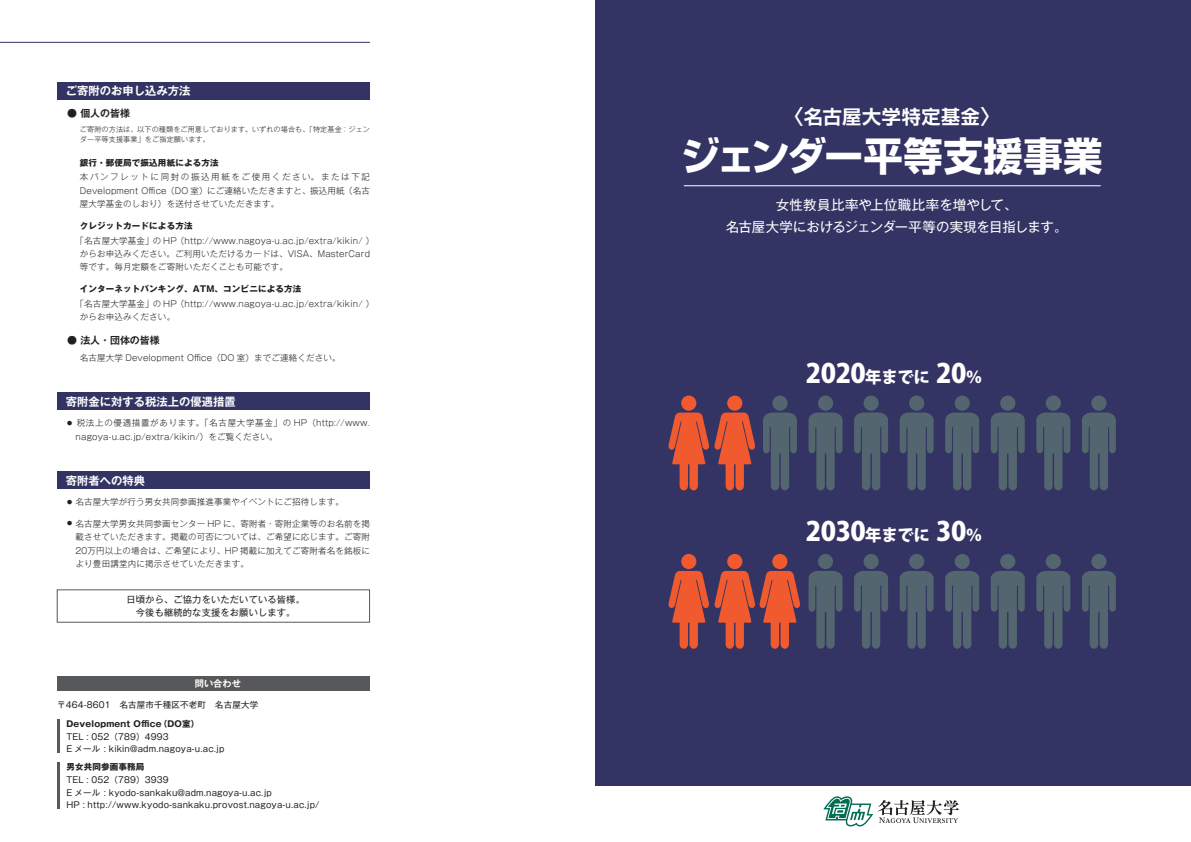
<style>
.page{position:relative;width:1191px;height:842px;background:#fff}
.page>*{position:absolute;margin:0;border:0;box-sizing:border-box;transform-origin:0 0}
.t1{font:700 39.3px "Shin Go Pro";letter-spacing:.01em;color:#fff}
.t2{font:800 26.5px "Koz Go Pro";letter-spacing:-.02em;color:#fff}
.t3{font:700 19px "Shin Go Pro De";letter-spacing:.035em;color:#fff}
.t4{font:13.4px/22.1px "Gothic MB101 Pro";color:#fff;text-align:center}
.t5{font:700 11.3px "Gothic MB101 Pro De";color:#fff}
.t6{font:700 9.9px "Gothic MB101 Pro De";color:#231f20}
.t7{font:9.2px/12.8px "Gothic MB101 Pro";letter-spacing:.02em;color:#231f20;text-align:center}
.t8{font:700 9.2px "Gothic MB101 Pro De";color:#fff}
.t9{font:300 8.5px/13.5px "Gothic MB101 Pro";letter-spacing:.02em;color:#231f20}
.t10{font:8.5px/12.1px "Gothic MB101 Pro";letter-spacing:.02em;color:#231f20}
.t11{font:700 8.5px "Gothic MB101 Pro";letter-spacing:.02em;color:#231f20}
.t12{font:300 7.1px/10.6px "Gothic MB101 Pro";letter-spacing:.02em;color:#231f20}
.s1{font-family:"Shin Go Pro";font-weight:500;font-size:20px}
.s2{font-size:16.4px}
</style>
<div class="page">
<div style="left:595px;top:0;width:596px;height:785px;background:#343464"></div>
<svg style="left:808px;top:571px;width:34px;height:78px"></svg>
<div style="left:818px;top:554px;width:15px;height:15px;background:#53656e;border-radius:50%"></div>
<svg style="left:854px;top:571px;width:34px;height:78px"></svg>
<div style="left:863px;top:554px;width:15px;height:15px;background:#53656e;border-radius:50%"></div>
<svg style="left:899px;top:571px;width:34px;height:78px"></svg>
<div style="left:909px;top:554px;width:15px;height:15px;background:#53656e;border-radius:50%"></div>
<svg style="left:945px;top:571px;width:34px;height:78px"></svg>
<div style="left:954px;top:554px;width:15px;height:15px;background:#53656e;border-radius:50%"></div>
<svg style="left:991px;top:571px;width:33px;height:78px"></svg>
<div style="left:1000px;top:554px;width:15px;height:15px;background:#53656e;border-radius:50%"></div>
<svg style="left:1036px;top:571px;width:34px;height:78px"></svg>
<div style="left:1045px;top:554px;width:16px;height:15px;background:#53656e;border-radius:50%"></div>
<svg style="left:1082px;top:571px;width:33px;height:78px"></svg>
<div style="left:1091px;top:554px;width:15px;height:15px;background:#53656e;border-radius:50%"></div>
<svg style="left:763px;top:413px;width:34px;height:77px"></svg>
<div style="left:772px;top:396px;width:15px;height:15px;background:#53656e;border-radius:50%"></div>
<svg style="left:808px;top:413px;width:34px;height:77px"></svg>
<div style="left:818px;top:396px;width:15px;height:15px;background:#53656e;border-radius:50%"></div>
<svg style="left:854px;top:413px;width:34px;height:77px"></svg>
<div style="left:863px;top:396px;width:15px;height:15px;background:#53656e;border-radius:50%"></div>
<svg style="left:899px;top:413px;width:34px;height:77px"></svg>
<div style="left:909px;top:396px;width:15px;height:15px;background:#53656e;border-radius:50%"></div>
<svg style="left:945px;top:413px;width:34px;height:77px"></svg>
<div style="left:954px;top:396px;width:15px;height:15px;background:#53656e;border-radius:50%"></div>
<svg style="left:991px;top:413px;width:33px;height:77px"></svg>
<div style="left:1000px;top:396px;width:15px;height:15px;background:#53656e;border-radius:50%"></div>
<svg style="left:1036px;top:413px;width:34px;height:77px"></svg>
<div style="left:1045px;top:396px;width:16px;height:15px;background:#53656e;border-radius:50%"></div>
<svg style="left:1082px;top:413px;width:33px;height:77px"></svg>
<div style="left:1091px;top:396px;width:15px;height:15px;background:#53656e;border-radius:50%"></div>
<div style="left:681px;top:554px;width:15px;height:15px;background:#f1592f;border-radius:50%"></div>
<div style="left:681px;top:396px;width:15px;height:15px;background:#f1592f;border-radius:50%"></div>
<div style="left:727px;top:554px;width:15px;height:15px;background:#f1592f;border-radius:50%"></div>
<svg style="left:668px;top:413px;width:87px;height:77px"></svg>
<div style="left:727px;top:396px;width:15px;height:15px;background:#f1592f;border-radius:50%"></div>
<svg style="left:668px;top:571px;width:132px;height:78px"></svg>
<div style="left:772px;top:554px;width:15px;height:15px;background:#f1592f;border-radius:50%"></div>
<svg style="left:823px;top:796px;width:135px;height:30px"></svg>
<hr style="left:684px;top:185px;width:416px;height:1px;background:#fff">
<div style="left:57px;top:82px;width:313px;height:17px;background:#343464"></div>
<div style="left:57px;top:393px;width:313px;height:17px;background:#343464"></div>
<div style="left:57px;top:472px;width:313px;height:17px;background:#343464"></div>
<div style="left:57px;top:677px;width:313px;height:14px;background:#57585a"></div>
<div style="left:57px;top:589px;width:313px;height:34px;border:1px solid #57585a"></div>
<hr style="left:58px;top:719px;width:2px;height:34px;background:#57585a">
<hr style="left:58px;top:763px;width:2px;height:46px;background:#57585a">
<hr style="left:0;top:42px;width:370px;height:1px;background:#343464">
<h3 class="t5" style="left:66px;top:81px;width:126px">ご寄附のお申し込み方法</h3>
<p class="t6" style="left:67px;top:105px;width:64px">● 個人の皆様</p>
<p class="t12" style="left:80px;top:123px;width:292px">ご寄附の方法は、以下の種類をご用意しております。いずれの場合も、「特定基金：ジェンダー平等支援事業」をご指定願います。</p>
<p class="t11" style="left:80px;top:155px;width:140px">銀行・郵便局で振込用紙による方法</p>
<p class="t9" style="left:80px;top:169px;width:292px;text-align:justify">本パンフレットに同封の振込用紙をご使用ください。または下記Development Office（DO 室）にご連絡いただきますと、振込用紙（名古屋大学基金のしおり）を送付させていただきます。</p>
<p class="t11" style="left:80px;top:218px;width:114px">クレジットカードによる方法</p>
<p class="t9" style="left:80px;top:232px;width:296px;text-indent:-4px">「名古屋大学基金」の HP（http://www.nagoya-u.ac.jp/extra/kikin/ ）からお申込みください。ご利用いただけるカードは、VISA、MasterCard等です。毎月定額をご寄附いただくことも可能です。</p>
<p class="t11" style="left:80px;top:281px;width:223px">インターネットバンキング、ATM、コンビニによる方法</p>
<p class="t9" style="left:80px;top:295px;width:296px;text-indent:-4px">「名古屋大学基金」の HP（http://www.nagoya-u.ac.jp/extra/kikin/ ）からお申込みください。</p>
<p class="t9" style="left:80px;top:350px;width:262px">名古屋大学 Development Office（DO 室）までご連絡ください。</p>
<p class="t6" style="left:67px;top:332px;width:94px">● 法人・団体の皆様</p>
<h3 class="t5" style="left:66px;top:392px;width:172px">寄附金に対する税法上の優遇措置</h3>
<p class="t9" style="left:76px;top:415px;width:296px;text-indent:-9px"><sup>●</sup> 税法上の優遇措置があります。「名古屋大学基金」の HP（http://www. nagoya-u.ac.jp/extra/kikin/）をご覧ください。</p>
<h3 class="t5" style="left:66px;top:471px;width:81px">寄附者への特典</h3>
<p class="t9" style="left:67px;top:494px;width:278px"><sup>●</sup> 名古屋大学が行う男女共同参画推進事業やイベントにご招待します。</p>
<p class="t9" style="left:76px;top:515px;width:296px;text-align:justify;text-indent:-9px"><sup>●</sup> 名古屋大学男女共同参画センター HP に、寄附者・寄附企業等のお名前を掲載させていただきます。掲載の可否については、ご希望に応じます。ご寄附20万円以上の場合は、ご希望により、HP 掲載に加えてご寄附者名を銘板により豊田講堂内に掲示させていただきます。</p>
<p class="t7" style="left:126px;top:592px;width:180px">日頃から、ご協力をいただいている皆様。今後も継続的な支援をお願いします。</p>
<p class="t8" style="left:195px;top:676px;width:48px">問い合わせ</p>
<p class="t10" style="left:57px;top:697px;width:202px">〒464-8601　名古屋市千種区不老町　名古屋大学</p>
<p class="t11" style="left:66px;top:716px;width:135px">Development Office（DO室）</p>
<p class="t10" style="left:66px;top:729px;width:159px">TEL : 052（789）4993<br>E メール : kikin@adm.nagoya-u.ac.jp</p>
<p class="t11" style="left:66px;top:760px;width:79px">男女共同参画事務局</p>
<p class="t10" style="left:66px;top:773px;width:255px">TEL : 052（789）3939<br>E メール : kyodo-sankaku@adm.nagoya-u.ac.jp<br>HP : http://www.kyodo-sankaku.provost.nagoya-u.ac.jp/</p>
<h3 class="t3" style="left:783px;top:101px;width:218px"><span class="s1">〈</span>名古屋大学特定基金<span class="s1">〉</span></h3>
<h1 class="t1" style="left:681px;top:125px;width:423px">ジェンダー平等支援事業</h1>
<h3 class="t4" style="left:726px;top:192px;width:343px">女性教員比率や上位職比率を増やして、<br>名古屋大学におけるジェンダー平等の実現を目指します。</h3>
<h2 class="t2" style="left:806px;top:356px;width:178px">2020<span class="s2">年までに</span> 20<span class="s2">％</span></h2>
<h2 class="t2" style="left:806px;top:514px;width:178px">2030<span class="s2">年までに</span> 30<span class="s2">％</span></h2>
</div>
